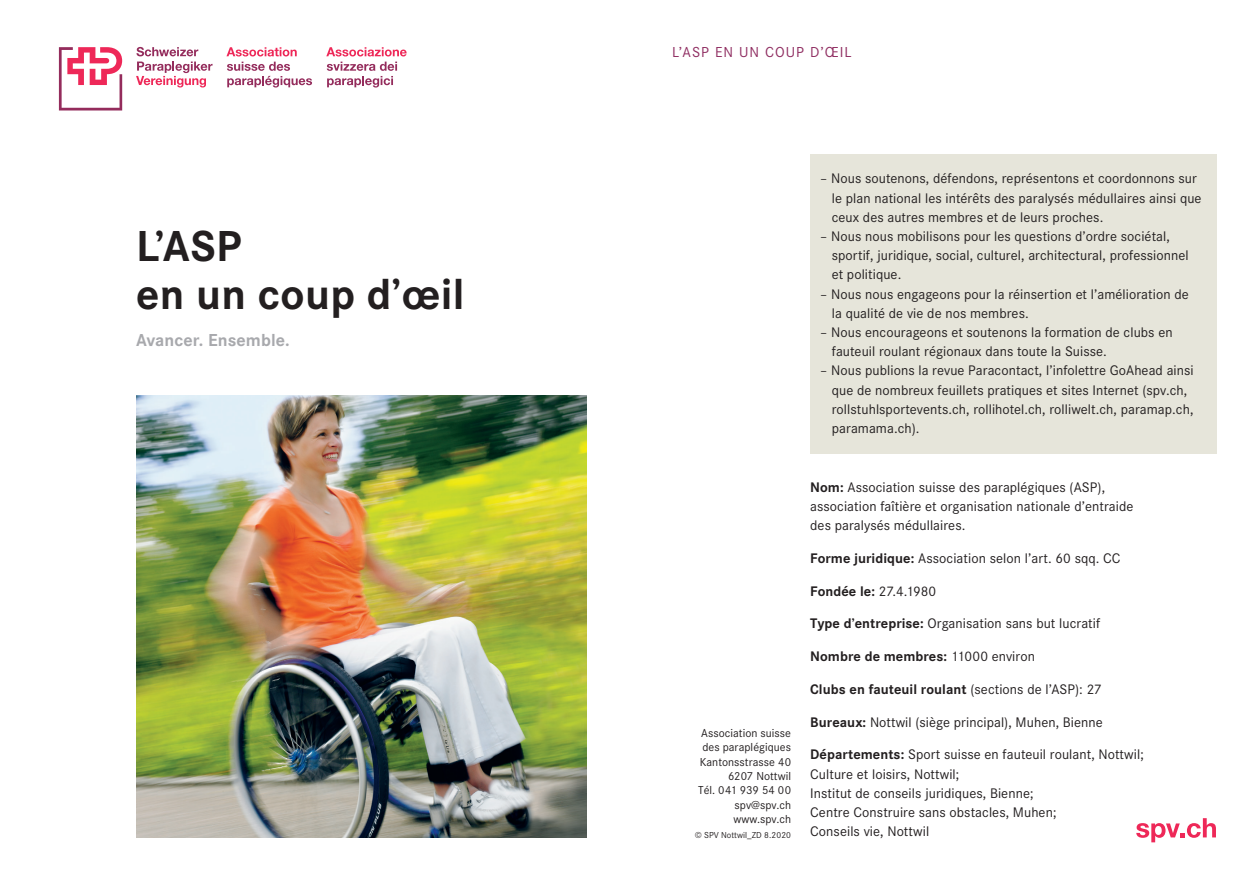
<style>
.page{position:relative;width:1259px;height:893px;background:#fff}
.page>*{position:absolute;margin:0;border:0;box-sizing:border-box;transform-origin:0 0}
.flyer_titelseite_gro{font:700 45px/48px "Corporate S";letter-spacing:.01em;color:#231f20}
.flyer_Titelseite_gra{font:700 18px "Corporate S";letter-spacing:.005em;color:#a8a9ad}
.flyer_titel_versal_r{font:15px "Corporate S";letter-spacing:.07em;color:#8f2d61}
.flyer_böxli_gs{font:14.4px/19.2px "Corporate S";letter-spacing:.005em;color:#231f20}
.flyer_grundschrift{font:14.4px "Corporate S";letter-spacing:.005em;color:#231f20}
.flyer_grundschrift-2{font:700 14.4px "Corporate S";letter-spacing:.005em;color:#231f20}
.flyer_absender_recht{font:12px "Corporate S";letter-spacing:.005em;color:#231f20}
.flyer_copyrightzeile{font:12px "Corporate S";letter-spacing:.005em;color:#231f20}
.flyer_copyrightzeile-2{font:9px "Corporate S";letter-spacing:.005em;color:#231f20}
.s1{font-weight:700}
.s2{font-weight:400}
</style>
<div class="page">
<svg style="left:1136px;top:818px;width:80px;height:24px"></svg>
<div style="left:810px;top:155px;width:406px;height:299px;background:#e6e5da"></div>
<img style="left:136px;top:395px;width:451px;height:443px">
<svg style="left:226px;top:47px;width:71px;height:9px"></svg>
<svg style="left:326px;top:47px;width:81px;height:9px"></svg>
<svg style="left:59px;top:47px;width:63px;height:63px"></svg>
<svg style="left:136px;top:47px;width:62px;height:9px"></svg>
<svg style="left:136px;top:62px;width:76px;height:25px"></svg>
<svg style="left:227px;top:62px;width:85px;height:26px"></svg>
<svg style="left:327px;top:62px;width:70px;height:26px"></svg>
<p class="flyer_titelseite_gro" style="left:136px;top:219px;width:330px">L’ASP<br>en un coup d’œil</p>
<p class="flyer_Titelseite_gra" style="left:136px;top:326px;width:155px">Avancer. Ensemble.</p>
<p class="flyer_titel_versal_r" style="left:672px;top:41px;width:181px">L’ASP EN UN COUP D’ŒIL</p>
<p class="flyer_absender_recht" style="left:701px;top:724px;width:91px">Association suisse</p>
<p class="flyer_absender_recht" style="left:702px;top:738px;width:90px">des paraplégiques</p>
<p class="flyer_absender_recht" style="left:700px;top:753px;width:93px">Kantonsstrasse 40</p>
<p class="flyer_absender_recht" style="left:728px;top:767px;width:65px">6207 Nottwil</p>
<p class="flyer_absender_recht" style="left:698px;top:782px;width:95px">Tél. 041 939 54 00</p>
<p class="flyer_absender_recht" style="left:734px;top:796px;width:58px">spv@spv.ch</p>
<p class="flyer_copyrightzeile" style="left:733px;top:810px;width:59px">www.spv.ch</p>
<p class="flyer_copyrightzeile-2" style="left:694px;top:828px;width:98px">© SPV Nottwil_ZD 8.2020</p>
<p class="flyer_böxli_gs" style="left:832px;top:168px;width:371px;text-indent:-11px">– Nous soutenons, défendons, représentons et coordonnons sur le plan national les intérêts des paralysés médullaires ainsi que ceux des autres membres et de leurs proches.</p>
<p class="flyer_böxli_gs" style="left:832px;top:226px;width:358px;text-indent:-11px">– Nous nous mobilisons pour les questions d’ordre sociétal, sportif, juridique, social, culturel, architectural, professionnel et politique.</p>
<p class="flyer_böxli_gs" style="left:832px;top:283px;width:358px;text-indent:-12px">– Nous nous engageons pour la réinsertion et l’amélioration de la qualité de vie de nos membres.</p>
<p class="flyer_böxli_gs" style="left:832px;top:322px;width:342px;text-indent:-12px">– Nous encourageons et soutenons la formation de clubs en fauteuil roulant régionaux dans toute la Suisse.</p>
<p class="flyer_böxli_gs" style="left:832px;top:360px;width:363px;text-indent:-11px">– Nous publions la revue Paracontact, l’infolettre GoAhead ainsi que de nombreux feuillets pratiques et sites Internet (spv.ch, rollstuhlsportevents.ch, rollihotel.ch, rolliwelt.ch, paramap.ch, paramama.ch).</p>
<p class="flyer_grundschrift" style="left:810px;top:477px;width:296px"><span class="s1">Nom:</span> Association suisse des paraplégiques (ASP),</p>
<p class="flyer_grundschrift" style="left:810px;top:496px;width:325px">association faîtière et organisation nationale d’entraide</p>
<p class="flyer_grundschrift" style="left:810px;top:515px;width:157px">des paralysés médullaires.</p>
<p class="flyer_grundschrift" style="left:810px;top:548px;width:312px"><span class="s1">Forme juridique:</span> Association selon l’art. 60 sqq. CC</p>
<p class="flyer_grundschrift-2" style="left:810px;top:580px;width:127px">Fondée le: <span class="s2">27.4.1980</span></p>
<p class="flyer_grundschrift" style="left:810px;top:613px;width:291px"><span class="s1">Type d’entreprise:</span> Organisation sans but lucratif</p>
<p class="flyer_grundschrift-2" style="left:810px;top:645px;width:226px">Nombre de membres: <span class="s2">11000 environ</span></p>
<p class="flyer_grundschrift-2" style="left:810px;top:678px;width:293px">Clubs en fauteuil roulant <span class="s2">(sections de l’ASP): 27</span></p>
<p class="flyer_grundschrift" style="left:810px;top:711px;width:294px"><span class="s1">Bureaux:</span> Nottwil (siège principal), Muhen, Bienne</p>
<p class="flyer_grundschrift" style="left:810px;top:744px;width:335px"><span class="s1">Départements:</span> Sport suisse en fauteuil roulant, Nottwil;</p>
<p class="flyer_grundschrift" style="left:810px;top:763px;width:150px">Culture et loisirs, Nottwil;</p>
<p class="flyer_grundschrift" style="left:810px;top:782px;width:225px">Institut de conseils juridiques, Bienne;</p>
<p class="flyer_grundschrift" style="left:810px;top:802px;width:248px">Centre Construire sans obstacles, Muhen;</p>
<p class="flyer_grundschrift" style="left:810px;top:821px;width:120px">Conseils vie, Nottwil</p>
</div>
